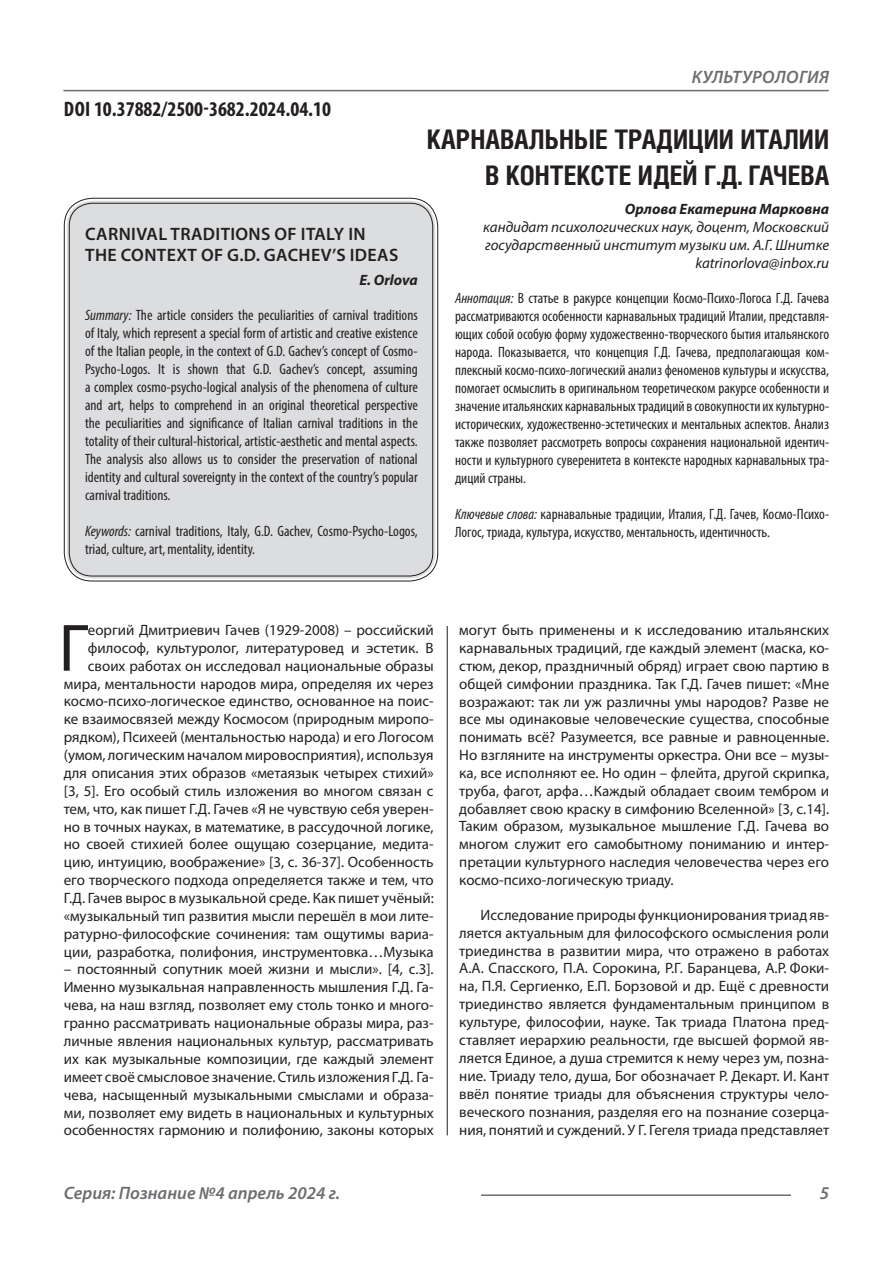
<style>
.page{position:relative;width:893px;height:1263px;background:#fff}
.page>*{position:absolute;margin:0;border:0;box-sizing:border-box;transform-origin:0 0}
.Статья_текст_первый{font:67.5px "Myriad Pro";color:#231f20}
.Статья_название{font:700 27px "Helios Cond C";color:#231f20}
.ДОИ{font:700 condensed 21px "Myriad Pro";color:#231f20}
.Статья_название_англ{font:600 18px "Myriad Pro";letter-spacing:.02em;color:#231f20}
.t1{font:italic 600 18px "Myriad Pro";color:#6c6d70}
.t2{font:italic 600 18px "Myriad Pro";letter-spacing:.02em;color:#6c6d70}
.Статья_текст_первый-2{font:15px/17.9px "Myriad Pro";color:#231f20;text-align:justify}
.Статья_аннотация_тек{font:condensed 15px/18px "Myriad Pro";color:#231f20;text-align:justify}
.Статья_аннотация_анг{font:condensed 15px/18px "Myriad Pro";color:#231f20;text-align:justify}
.Статья_текст{font:15px/17.9px "Myriad Pro";color:#231f20;text-align:justify}
.Статья_автор_инфо{font:italic 15px/18px "Myriad Pro";color:#231f20}
.Статья_автор_фио_рус{font:italic 700 15px "Myriad Pro";color:#231f20}
.Статья_автор_англ{font:italic 700 15px "Myriad Pro";color:#231f20}
.s1{font-style:italic}
</style>
<div class="page">
<hr style="left:447px;top:128px;width:1px;height:1007px;background:#231f20">
<hr style="left:63px;top:90px;width:766px;height:1px;background:#6c6d70">
<hr style="left:481px;top:1194px;width:310px;height:2px;background:#6c6d70">
<div style="left:440px;top:117px;width:19px;height:508px;background:#fff"></div>
<div style="left:67px;top:201px;width:368px;height:377px;background:#dcdddf;border-radius:26px"></div>
<p class="ДОИ" style="left:64px;top:96px;width:269px">DOI 10.37882/2500-3682.2024.04.10</p>
<p class="Статья_название_англ" style="left:85px;top:222px;width:282px">CARNIVAL TRADITIONS OF ITALY IN</p>
<p class="Статья_название_англ" style="left:85px;top:244px;width:315px">THE CONTEXT OF G.D. GACHEV’S IDEAS</p>
<p class="Статья_автор_англ" style="left:359px;top:270px;width:60px">E. Orlova</p>
<p class="Статья_аннотация_анг" style="left:85px;top:305px;width:334px"><span class="s1">Summary:</span> The article considers the peculiarities of carnival traditions of Italy, which represent a special form of artistic and creative existence of the Italian people, in the context of G.D. Gachev’s concept of Cosmo-Psycho-Logos. It is shown that G.D. Gachev’s concept, assuming a complex cosmo-psycho-logical analysis of the phenomena of culture and art, helps to comprehend in an original theoretical perspective the peculiarities and significance of Italian carnival traditions in the totality of their cultural-historical, artistic-aesthetic and mental aspects.<br>The analysis also allows us to consider the preservation of national identity and cultural sovereignty in the context of the country’s popular carnival traditions.</p>
<p class="Статья_аннотация_анг" style="left:85px;top:521px;width:334px"><span class="s1">Keywords:</span> carnival traditions, Italy, G.D. Gachev, Cosmo-Psycho-Logos, triad, culture, art, mentality, identity.</p>
<p class="t2" style="left:692px;top:66px;width:139px">КУЛЬТУРОЛОГИЯ</p>
<p class="Статья_название" style="left:427px;top:124px;width:404px">КАРНАВАЛЬНЫЕ ТРАДИЦИИ ИТАЛИИ</p>
<p class="Статья_название" style="left:485px;top:160px;width:346px">В КОНТЕКСТЕ ИДЕЙ Г.Д. ГАЧЕВА</p>
<p class="Статья_автор_фио_рус" style="left:625px;top:199px;width:206px">Орлова Екатерина Марковна</p>
<p class="Статья_автор_инфо" style="left:483px;top:218px;width:348px">кандидат психологических наук, доцент, Московский государственный институт музыки им. А.Г. Шнитке</p>
<p class="Статья_автор_инфо" style="left:695px;top:254px;width:135px">katrinorlova@inbox.ru</p>
<p class="Статья_аннотация_тек" style="left:455px;top:288px;width:376px"><span class="s1">Аннотация:</span> В статье в ракурсе концепции Космо-Психо-Логоса Г.Д. Гачева рассматриваются особенности карнавальных традиций Италии, представля&shy;ющих собой особую форму художественно-творческого бытия итальянского народа. Показывается, что концепция Г.Д. Гачева, предполагающая ком&shy;плексный космо-психо-логический анализ феноменов культуры и искусства, помогает осмыслить в оригинальном теоретическом ракурсе особенности и значение итальянских карнавальных традиций в совокупности их культурно&shy;исторических, художественно-эстетических и ментальных аспектов. Анализ также позволяет рассмотреть вопросы сохранения национальной идентич&shy;ности и культурного суверенитета в контексте народных карнавальных тра&shy;диций страны.</p>
<p class="Статья_аннотация_тек" style="left:455px;top:504px;width:376px"><span class="s1">Ключевые слова:</span> карнавальные традиции, Италия, Г.Д. Гачев, Космо-Психо-<br>Логос, триада, культура, искусство, ментальность, идентичность.</p>
<p class="Статья_текст_первый-2" style="left:64px;top:621px;width:371px;text-align:right">еоргий Дмитриевич Гачев (1929-2008) – российский философ, культуролог, литературовед и эстетик. В своих работах он исследовал национальные образы мира, ментальности народов мира, определяя их через космо-психо-логическое единство, основанное на поис&shy;ке взаимосвязей между Космосом (природным миропо&shy;рядком), Психеей (ментальностью народа) и его Логосом (умом, логическим началом мировосприятия), используя для описания этих образов «метаязык четырех стихий» [3, 5]. Его особый стиль изложения во многом связан с тем, что, как пишет Г.Д. Гачев «Я не чувствую себя уверен&shy;но в точных науках, в математике, в рассудочной логике, но своей стихией более ощущаю созерцание, медита&shy;цию, интуицию, воображение» [3, с. 36-37]. Особенность его творческого подхода определяется также и тем, что Г.Д. Гачев вырос в музыкальной среде. Как пишет учёный: «музыкальный тип развития мысли перешёл в мои лите&shy;ратурно-философские сочинения: там ощутимы вариа&shy;ции, разработка, полифония, инструментовка…Музыка</p>
<p class="Статья_текст_первый-2" style="left:64px;top:960px;width:371px">– постоянный сопутник моей жизни и мысли». [4, с.3].<br>Именно музыкальная направленность мышления Г.Д. Га&shy;чева, на наш взгляд, позволяет ему столь тонко и много&shy;гранно рассматривать национальные образы мира, раз&shy;личные явления национальных культур, рассматривать их как музыкальные композиции, где каждый элемент имеет своё смысловое значение. Стиль изложения Г.Д. Га&shy;чева, насыщенный музыкальными смыслами и образа&shy;ми, позволяет ему видеть в национальных и культурных особенностях гармонию и полифонию, законы которых</p>
<p class="Статья_текст_первый" style="left:59px;top:606px;width:31px">Г</p>
<p class="Статья_текст_первый-2" style="left:459px;top:621px;width:371px">могут быть применены и к исследованию итальянских карнавальных традиций, где каждый элемент (маска, ко&shy;стюм, декор, праздничный обряд) играет свою партию в общей симфонии праздника. Так Г.Д. Гачев пишет: «Мне возражают: так ли уж различны умы народов? Разве не все мы одинаковые человеческие существа, способные понимать всё? Разумеется, все равные и равноценные.<br>Но взгляните на инструменты оркестра. Они все – музы&shy;ка, все исполняют ее. Но один – флейта, другой скрипка, труба, фагот, арфа…Каждый обладает своим тембром и добавляет свою краску в симфонию Вселенной» [3, с.14].<br>Таким образом, музыкальное мышление Г.Д. Гачева во многом служит его самобытному пониманию и интер&shy;претации культурного наследия человечества через его космо-психо-логическую триаду.</p>
<p class="Статья_текст" style="left:459px;top:906px;width:371px;text-indent:21px">Исследование природы функционирования триад яв&shy;ляется актуальным для философского осмысления роли триединства в развитии мира, что отражено в работах А.А. Спасского, П.А. Сорокина, Р.Г. Баранцева, А.Р. Фоки&shy;на, П.Я. Сергиенко, Е.П. Борзовой и др. Ещё с древности триединство является фундаментальным принципом в культуре, философии, науке. Так триада Платона пред&shy;ставляет иерархию реальности, где высшей формой яв&shy;ляется Единое, а душа стремится к нему через ум, позна&shy;ние. Триаду тело, душа, Бог обозначает Р. Декарт. И. Кант ввёл понятие триады для объяснения структуры чело&shy;веческого познания, разделяя его на познание созерца&shy;ния, понятий и суждений. У Г. Гегеля триада представляет</p>
<p class="t1" style="left:64px;top:1182px;width:278px">Серия: Познание №4 апрель 2024 г.</p>
<p class="t1" style="left:820px;top:1182px;width:11px">5</p>
</div>
